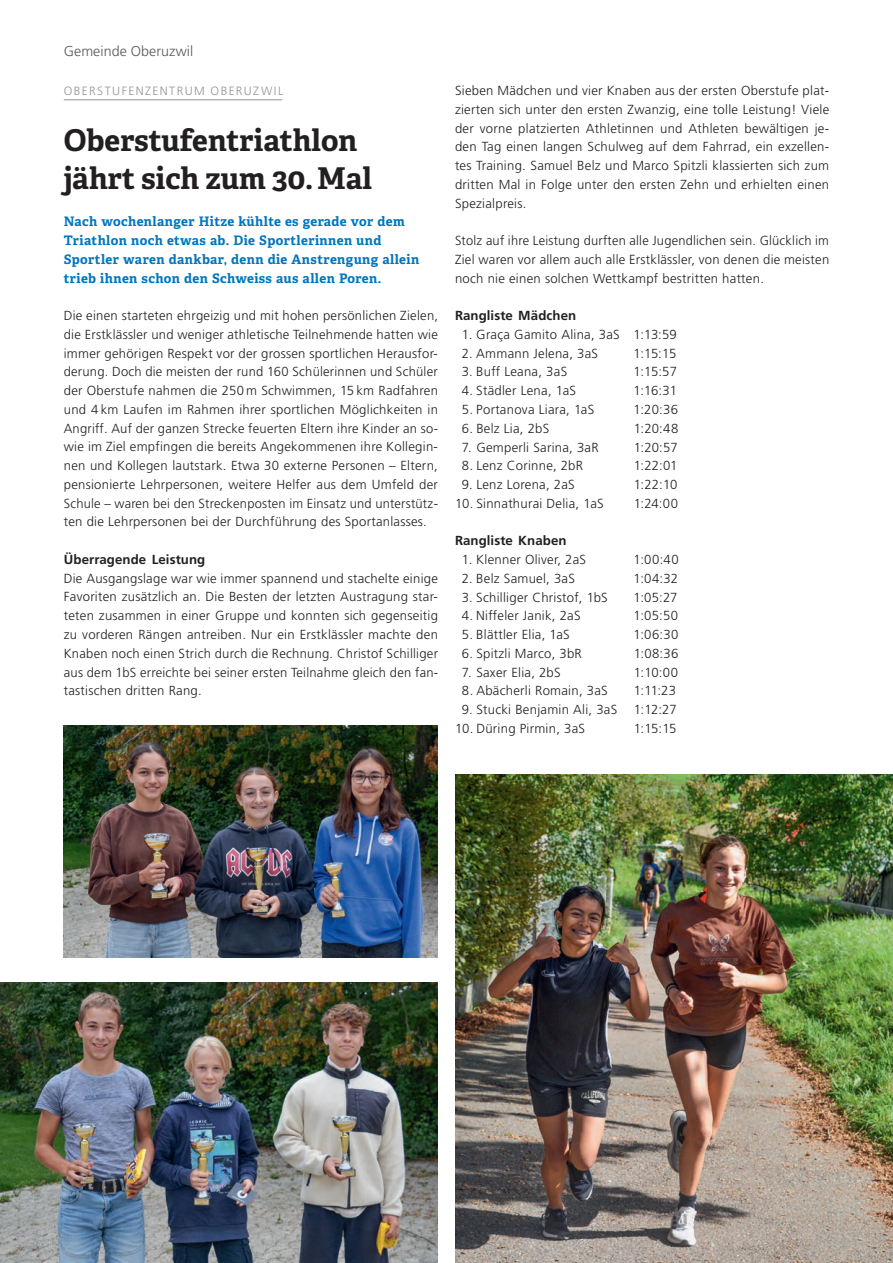
<style>
.page{position:relative;width:893px;height:1263px;background:#fff}
.page>*{position:absolute;margin:0;border:0;box-sizing:border-box;transform-origin:0 0}
.t1{font:700 30px/37.5px "Adelle";color:#231f20}
.t2{font:300 14.25px "Frutiger LT Std";letter-spacing:.005em;color:#57585a}
.t3{font:300 13.2px/18.8px "Frutiger LT Std";letter-spacing:.02em;color:#231f20;text-align:justify}
.t4{font:700 13.2px/18.8px "Adelle";letter-spacing:.03em;color:#0076be}
.t5{font:700 13.2px "Frutiger LT Std";letter-spacing:.005em;color:#231f20}
.t6{font:300 12px "Frutiger LT Std";letter-spacing:.12em;color:#939598}
</style>
<div class="page">
<hr style="left:64px;top:99px;width:218px;height:1px;background:#939598">
<img style="left:455px;top:774px;width:438px;height:489px">
<img style="left:64px;top:725px;width:374px;height:233px">
<img style="left:0;top:983px;width:438px;height:280px">
<p class="t2" style="left:64px;top:43px;width:131px">Gemeinde Oberuzwil</p>
<p class="t6" style="left:64px;top:84px;width:221px">OBERSTUFENZENTRUM OBERUZWIL</p>
<h1 class="t1" style="left:64px;top:122px;width:310px">Oberstufentriathlon jährt sich zum 30. Mal</h1>
<p class="t4" style="left:64px;top:212px;width:357px">Nach wochenlanger Hitze kühlte es gerade vor dem Triathlon noch etwas ab. Die Sportlerinnen und Sportler waren dankbar, denn die Anstrengung allein trieb ihnen schon den Schweiss aus allen Poren.</p>
<p class="t3" style="left:64px;top:306px;width:376px">Die einen starteten ehrgeizig und mit hohen persönlichen Zielen, die Erstklässler und weniger athletische Teilnehmende hatten wie immer gehörigen Respekt vor der grossen sportlichen Herausfor&shy;derung. Doch die meisten der rund 160 Schülerinnen und Schüler der Oberstufe nahmen die 250 m Schwimmen, 15 km Radfahren und 4 km Laufen im Rahmen ihrer sportlichen Möglichkeiten in Angriff. Auf der ganzen Strecke feuerten Eltern ihre Kinder an so&shy;wie im Ziel empfingen die bereits Angekommenen ihre Kollegin&shy;nen und Kollegen lautstark. Etwa 30 externe Personen – Eltern, pensionierte Lehrpersonen, weitere Helfer aus dem Umfeld der Schule – waren bei den Streckenposten im Einsatz und unterstütz&shy;ten die Lehrpersonen bei der Durchführung des Sportanlasses.</p>
<p class="t5" style="left:64px;top:552px;width:143px">Überragende Leistung</p>
<p class="t3" style="left:64px;top:569px;width:376px">Die Ausgangslage war wie immer spannend und stachelte einige Favoriten zusätzlich an. Die Besten der letzten Austragung star&shy;teten zusammen in einer Gruppe und konnten sich gegenseitig zu vorderen Rängen antreiben. Nur ein Erstklässler machte den Knaben noch einen Strich durch die Rechnung. Christof Schilliger aus dem 1bS erreichte bei seiner ersten Teilnahme gleich den fan&shy;tastischen dritten Rang.</p>
<p class="t3" style="left:455px;top:81px;width:376px">Sieben Mädchen und vier Knaben aus der ersten Oberstufe plat&shy;zierten sich unter den ersten Zwanzig, eine tolle Leistung! Viele der vorne platzierten Athletinnen und Athleten bewältigen je&shy;den Tag einen langen Schulweg auf dem Fahrrad, ein exzellen&shy;tes Training. Samuel Belz und Marco Spitzli klassierten sich zum dritten Mal in Folge unter den ersten Zehn und erhielten einen Spezialpreis.</p>
<p class="t3" style="left:455px;top:231px;width:376px">Stolz auf ihre Leistung durften alle Jugendlichen sein. Glücklich im Ziel waren vor allem auch alle Erstklässler, von denen die meisten noch nie einen solchen Wettkampf bestritten hatten.</p>
<p class="t5" style="left:455px;top:308px;width:123px">Rangliste Mädchen</p>
<p class="t3" style="left:462px;top:325px;width:216px">1. Graça Gamito Alina, 3aS 1:13:59</p>
<p class="t3" style="left:462px;top:344px;width:138px">2. Ammann Jelena, 3aS</p>
<p class="t3" style="left:634px;top:344px;width:44px">1:15:15</p>
<p class="t3" style="left:462px;top:363px;width:107px">3. Buff Leana, 3aS</p>
<p class="t3" style="left:634px;top:363px;width:45px">1:15:57</p>
<p class="t3" style="left:462px;top:381px;width:116px">4. Städler Lena, 1aS</p>
<p class="t3" style="left:634px;top:381px;width:45px">1:16:31</p>
<p class="t3" style="left:462px;top:400px;width:134px">5. Portanova Liara, 1aS</p>
<p class="t3" style="left:634px;top:400px;width:46px">1:20:36</p>
<p class="t3" style="left:462px;top:419px;width:89px">6. Belz Lia, 2bS</p>
<p class="t3" style="left:634px;top:419px;width:46px">1:20:48</p>
<p class="t3" style="left:462px;top:438px;width:138px">7. Gemperli Sarina, 3aR</p>
<p class="t3" style="left:634px;top:438px;width:46px">1:20:57</p>
<p class="t3" style="left:462px;top:456px;width:123px">8. Lenz Corinne, 2bR</p>
<p class="t3" style="left:634px;top:456px;width:45px">1:22:01</p>
<p class="t3" style="left:462px;top:475px;width:114px">9. Lenz Lorena, 2aS</p>
<p class="t3" style="left:634px;top:475px;width:45px">1:22:10</p>
<p class="t3" style="left:455px;top:494px;width:150px">10. Sinnathurai Delia, 1aS</p>
<p class="t3" style="left:634px;top:494px;width:46px">1:24:00</p>
<p class="t5" style="left:455px;top:533px;width:113px">Rangliste Knaben</p>
<p class="t3" style="left:462px;top:550px;width:126px">1. Klenner Oliver, 2aS</p>
<p class="t3" style="left:634px;top:550px;width:47px">1:00:40</p>
<p class="t3" style="left:462px;top:569px;width:115px">2. Belz Samuel, 3aS</p>
<p class="t3" style="left:634px;top:569px;width:46px">1:04:32</p>
<p class="t3" style="left:462px;top:588px;width:147px">3. Schilliger Christof, 1bS</p>
<p class="t3" style="left:634px;top:588px;width:45px">1:05:27</p>
<p class="t3" style="left:462px;top:606px;width:120px">4. Niffeler Janik, 2aS</p>
<p class="t3" style="left:634px;top:606px;width:46px">1:05:50</p>
<p class="t3" style="left:462px;top:625px;width:109px">5. Blättler Elia, 1aS</p>
<p class="t3" style="left:634px;top:625px;width:46px">1:06:30</p>
<p class="t3" style="left:462px;top:644px;width:122px">6. Spitzli Marco, 3bR</p>
<p class="t3" style="left:634px;top:644px;width:46px">1:08:36</p>
<p class="t3" style="left:462px;top:663px;width:100px">7. Saxer Elia, 2bS</p>
<p class="t3" style="left:634px;top:663px;width:46px">1:10:00</p>
<p class="t3" style="left:462px;top:681px;width:147px">8. Abächerli Romain, 3aS</p>
<p class="t3" style="left:634px;top:681px;width:44px">1:11:23</p>
<p class="t3" style="left:462px;top:700px;width:216px">9. Stucki Benjamin Ali, 3aS 1:12:27</p>
<p class="t3" style="left:455px;top:719px;width:132px">10. Düring Pirmin, 3aS</p>
<p class="t3" style="left:634px;top:719px;width:44px">1:15:15</p>
</div>
